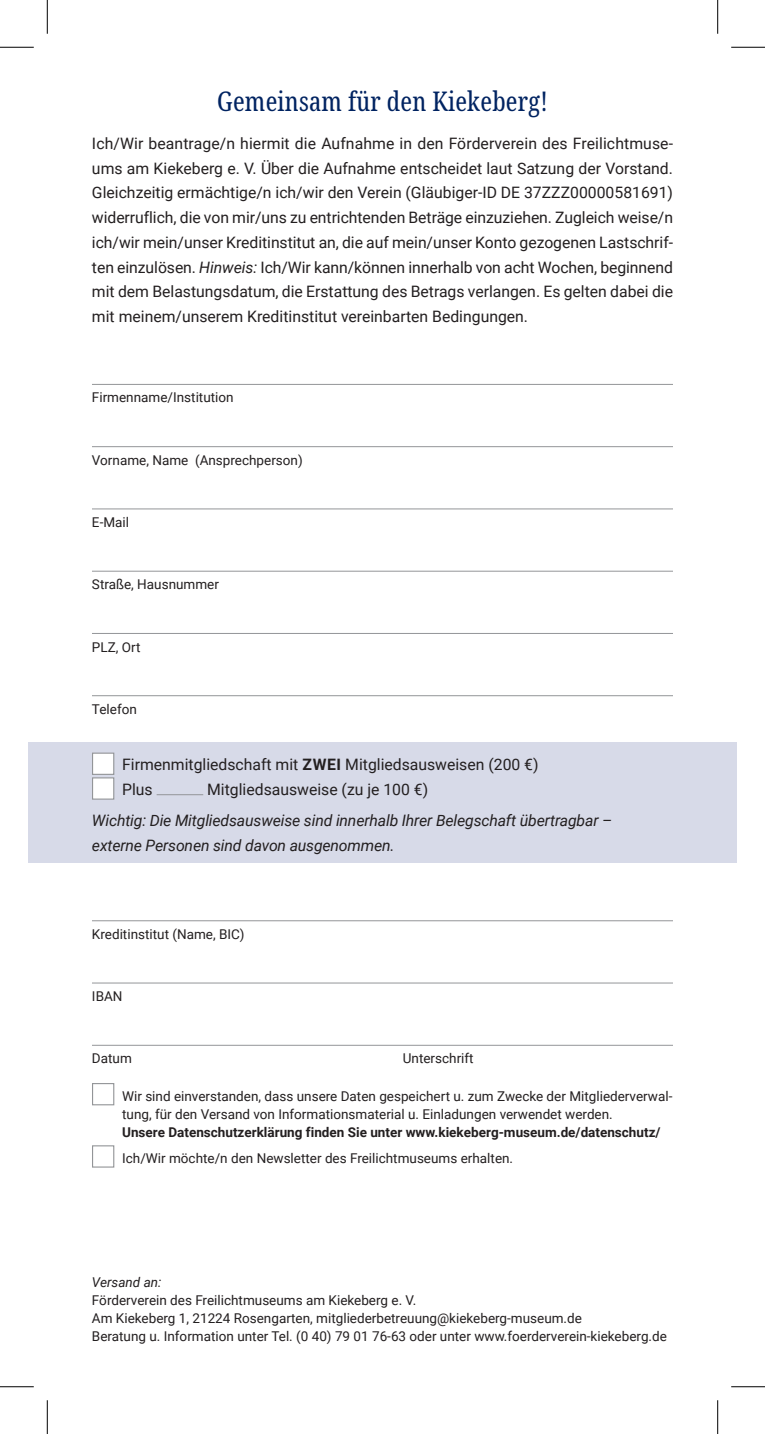
<style>
.page{position:relative;width:765px;height:1434px;background:#fff}
.page>*{position:absolute;margin:0;border:0;box-sizing:border-box;transform-origin:0 0}
.t1{font:extra-condensed 27px "Noto Serif";letter-spacing:.01em;color:#002361}
.t2{font:15.75px/24.8px "Roboto";color:#231f20}
.t3{font:italic 15.75px/24.8px "Roboto";letter-spacing:-.01em;color:#231f20}
.t4{font:13.5px/18px "Roboto";color:#231f20}
.t5{font:700 13.5px "Roboto";color:#231f20}
.t6{font:italic 13.5px "Roboto";color:#231f20}
.s1{font-style:italic}
.s2{font-weight:700}
</style>
<div class="page">
<div style="left:28px;top:742px;width:708px;height:121px;background:#d7dae8"></div>
<hr style="left:92px;top:384px;width:580px;height:1px;background:#939598">
<hr style="left:92px;top:446px;width:580px;height:1px;background:#939598">
<hr style="left:92px;top:508px;width:580px;height:1px;background:#939598">
<hr style="left:92px;top:571px;width:580px;height:1px;background:#939598">
<hr style="left:92px;top:633px;width:580px;height:1px;background:#939598">
<hr style="left:92px;top:695px;width:580px;height:1px;background:#939598">
<hr style="left:92px;top:920px;width:580px;height:1px;background:#939598">
<hr style="left:92px;top:982px;width:580px;height:1px;background:#939598">
<hr style="left:92px;top:1045px;width:580px;height:1px;background:#939598">
<div style="left:92px;top:753px;width:22px;height:22px;background:#fff;border:1px solid #939598"></div>
<div style="left:92px;top:777px;width:22px;height:23px;background:#fff;border:1px solid #939598"></div>
<hr style="left:156px;top:794px;width:47px;height:1px;background:#939598">
<div style="left:92px;top:1083px;width:22px;height:22px;background:#fff;border:1px solid #939598"></div>
<div style="left:92px;top:1145px;width:22px;height:23px;background:#fff;border:1px solid #939598"></div>
<hr style="left:0;top:47px;width:34px;height:1px;background:#000">
<hr style="left:730px;top:47px;width:34px;height:1px;background:#000">
<hr style="left:0;top:1386px;width:34px;height:1px;background:#000">
<hr style="left:730px;top:1386px;width:34px;height:1px;background:#000">
<hr style="left:47px;top:0;width:1px;height:34px;background:#000">
<hr style="left:47px;top:1400px;width:1px;height:34px;background:#000">
<hr style="left:717px;top:0;width:1px;height:34px;background:#000">
<hr style="left:717px;top:1400px;width:1px;height:34px;background:#000">
<h1 class="t1" style="left:217px;top:83px;width:332px">Gemeinsam für den Kiekeberg!</h1>
<p class="t2" style="left:92px;top:130px;width:582px;text-align:justify">Ich/Wir beantrage/n hiermit die Aufnahme in den Förderverein des Freilichtmuse&shy;ums am Kiekeberg e. V. Über die Aufnahme entscheidet laut Satzung der Vorstand.<br>Gleichzeitig ermächtige/n ich/wir den Verein (Gläubiger-ID DE 37ZZZ00000581691) widerruflich, die von mir/uns zu entrichtenden Beträge einzuziehen. Zugleich weise/n ich/wir mein/unser Kreditinstitut an, die auf mein/unser Konto gezogenen Lastschrif&shy;ten einzulösen. <span class="s1">Hinweis:</span> Ich/Wir kann/können innerhalb von acht Wochen, beginnend mit dem Belastungsdatum, die Erstattung des Betrags verlangen. Es gelten dabei die mit meinem/unserem Kreditinstitut vereinbarten Bedingungen.</p>
<p class="t4" style="left:92px;top:388px;width:143px">Firmenname/Institution</p>
<p class="t4" style="left:92px;top:450px;width:212px">Vorname, Name (Ansprechperson)</p>
<p class="t4" style="left:92px;top:513px;width:39px">E-Mail</p>
<p class="t4" style="left:92px;top:575px;width:128px">Straße, Hausnummer</p>
<p class="t4" style="left:92px;top:637px;width:50px">PLZ, Ort</p>
<p class="t4" style="left:92px;top:699px;width:46px">Telefon</p>
<p class="t2" style="left:122px;top:752px;width:418px">Firmenmitgliedschaft mit <span class="s2">ZWEI</span> Mitgliedsausweisen (200 €)<br>Plus</p>
<p class="t2" style="left:207px;top:777px;width:222px">Mitgliedsausweise (zu je 100 €)</p>
<p class="t3" style="left:92px;top:808px;width:521px">Wichtig: Die Mitgliedsausweise sind innerhalb Ihrer Belegschaft übertragbar – externe Personen sind davon ausgenommen.</p>
<p class="t4" style="left:92px;top:924px;width:154px">Kreditinstitut (Name, BIC)</p>
<p class="t4" style="left:92px;top:987px;width:32px">IBAN</p>
<p class="t4" style="left:92px;top:1049px;width:41px">Datum</p>
<p class="t4" style="left:402px;top:1049px;width:72px">Unterschrift</p>
<p class="t4" style="left:122px;top:1086px;width:551px">Wir sind einverstanden, dass unsere Daten gespeichert u. zum Zwecke der Mitgliederverwal&shy;tung, für den Versand von Informationsmaterial u. Einladungen verwendet werden.</p>
<p class="t5" style="left:122px;top:1122px;width:539px">Unsere Datenschutzerklärung finden Sie unter www.kiekeberg-museum.de/datenschutz/</p>
<p class="t4" style="left:122px;top:1149px;width:392px">Ich/Wir möchte/n den Newsletter des Freilichtmuseums erhalten.</p>
<p class="t6" style="left:92px;top:1273px;width:71px">Versand an:</p>
<p class="t4" style="left:92px;top:1291px;width:576px">Förderverein des Freilichtmuseums am Kiekeberg e. V.<br>Am Kiekeberg 1, 21224 Rosengarten, mitgliederbetreuung@kiekeberg-museum.de<br>Beratung u. Information unter Tel. (0 40) 79 01 76-63 oder unter www.foerderverein-kiekeberg.de</p>
</div>
